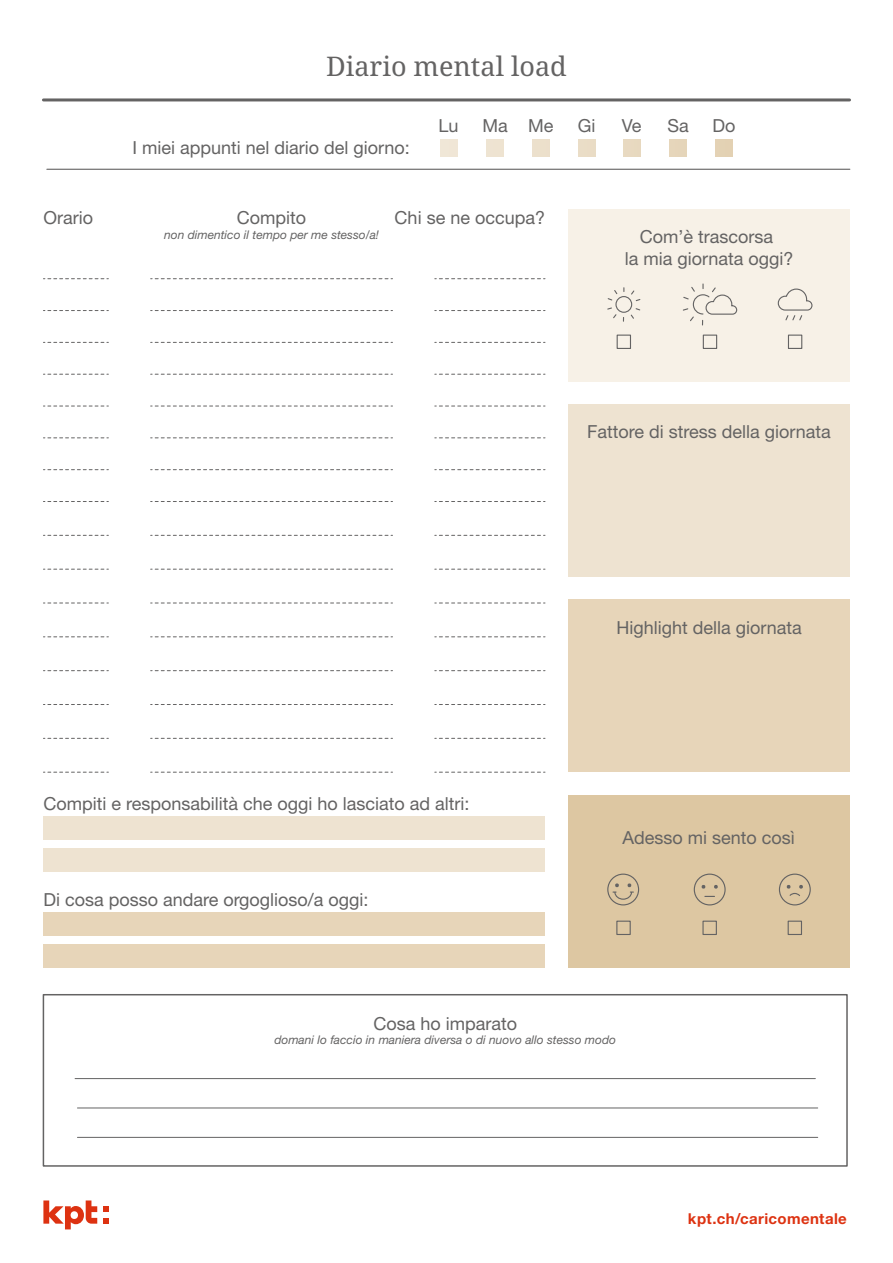
<style>
.page{position:relative;width:893px;height:1263px;background:#fff}
.page>*{position:absolute;margin:0;border:0;box-sizing:border-box;transform-origin:0 0}
.t1{font:27px "Noto Serif";color:#646363}
.t2{font:18px/21.6px "Helvetica Neue LT Std";color:#646363;text-align:center}
.t3{font:700 15px "Helvetica Neue LT Std";letter-spacing:.025em;color:#dd3211}
.t4{font:italic 12px "Helvetica Neue LT Std";color:#646363}
</style>
<div class="page">
<div style="left:568px;top:404px;width:282px;height:173px;background:#eee3d1"></div>
<hr style="left:43px;top:98px;width:806px;height:3px;background:#646363">
<hr style="left:47px;top:169px;width:803px;height:1px;background:#646363">
<div style="left:568px;top:209px;width:282px;height:172px;background:#f7f1e7"></div>
<div style="left:615px;top:296px;width:17px;height:17px;border:1px solid #646363;border-radius:50%"></div>
<svg style="left:630px;top:290px;width:11px;height:29px"></svg>
<svg style="left:607px;top:307px;width:10px;height:12px"></svg>
<svg style="left:607px;top:288px;width:17px;height:13px"></svg>
<svg style="left:683px;top:284px;width:55px;height:41px"></svg>
<svg style="left:777px;top:288px;width:36px;height:33px"></svg>
<div style="left:617px;top:335px;width:14px;height:14px;border:1px solid #646363"></div>
<div style="left:703px;top:335px;width:14px;height:14px;border:1px solid #646363"></div>
<div style="left:788px;top:335px;width:14px;height:14px;border:1px solid #646363"></div>
<div style="left:568px;top:795px;width:282px;height:172px;background:#ddc7a2"></div>
<div style="left:616px;top:921px;width:15px;height:14px;border:1px solid #646363"></div>
<div style="left:702px;top:921px;width:15px;height:14px;border:1px solid #646363"></div>
<div style="left:788px;top:921px;width:14px;height:14px;border:1px solid #646363"></div>
<svg style="left:694px;top:873px;width:32px;height:32px"></svg>
<svg style="left:779px;top:873px;width:32px;height:32px"></svg>
<svg style="left:607px;top:873px;width:32px;height:32px"></svg>
<div style="left:568px;top:599px;width:282px;height:173px;background:#e7d5b9"></div>
<svg style="left:435px;top:278px;width:110px;height:1px"></svg>
<svg style="left:43px;top:278px;width:65px;height:1px"></svg>
<svg style="left:435px;top:310px;width:110px;height:1px"></svg>
<svg style="left:43px;top:310px;width:65px;height:1px"></svg>
<svg style="left:435px;top:342px;width:110px;height:1px"></svg>
<svg style="left:43px;top:342px;width:65px;height:1px"></svg>
<svg style="left:435px;top:374px;width:110px;height:1px"></svg>
<svg style="left:43px;top:374px;width:65px;height:1px"></svg>
<svg style="left:435px;top:406px;width:110px;height:1px"></svg>
<svg style="left:43px;top:406px;width:65px;height:1px"></svg>
<svg style="left:435px;top:437px;width:110px;height:1px"></svg>
<svg style="left:43px;top:437px;width:65px;height:1px"></svg>
<svg style="left:435px;top:469px;width:110px;height:1px"></svg>
<svg style="left:43px;top:469px;width:65px;height:1px"></svg>
<svg style="left:435px;top:501px;width:110px;height:1px"></svg>
<svg style="left:43px;top:501px;width:65px;height:1px"></svg>
<svg style="left:435px;top:535px;width:110px;height:1px"></svg>
<svg style="left:43px;top:535px;width:65px;height:1px"></svg>
<svg style="left:435px;top:569px;width:110px;height:1px"></svg>
<svg style="left:43px;top:569px;width:65px;height:1px"></svg>
<svg style="left:435px;top:603px;width:110px;height:1px"></svg>
<svg style="left:43px;top:603px;width:65px;height:1px"></svg>
<svg style="left:435px;top:636px;width:110px;height:1px"></svg>
<svg style="left:43px;top:636px;width:65px;height:1px"></svg>
<svg style="left:435px;top:670px;width:110px;height:1px"></svg>
<svg style="left:151px;top:278px;width:241px;height:1px"></svg>
<svg style="left:151px;top:310px;width:241px;height:1px"></svg>
<svg style="left:151px;top:342px;width:241px;height:1px"></svg>
<svg style="left:151px;top:374px;width:241px;height:1px"></svg>
<svg style="left:151px;top:406px;width:241px;height:1px"></svg>
<svg style="left:151px;top:437px;width:241px;height:1px"></svg>
<svg style="left:151px;top:469px;width:241px;height:1px"></svg>
<svg style="left:151px;top:501px;width:241px;height:1px"></svg>
<svg style="left:151px;top:535px;width:241px;height:1px"></svg>
<svg style="left:151px;top:569px;width:241px;height:1px"></svg>
<svg style="left:151px;top:603px;width:241px;height:1px"></svg>
<svg style="left:151px;top:636px;width:241px;height:1px"></svg>
<svg style="left:151px;top:670px;width:241px;height:1px"></svg>
<svg style="left:43px;top:670px;width:65px;height:1px"></svg>
<svg style="left:435px;top:704px;width:110px;height:1px"></svg>
<svg style="left:151px;top:704px;width:241px;height:1px"></svg>
<svg style="left:43px;top:704px;width:65px;height:1px"></svg>
<svg style="left:435px;top:738px;width:110px;height:1px"></svg>
<svg style="left:151px;top:738px;width:241px;height:1px"></svg>
<svg style="left:43px;top:738px;width:65px;height:1px"></svg>
<svg style="left:435px;top:772px;width:110px;height:1px"></svg>
<svg style="left:151px;top:772px;width:241px;height:1px"></svg>
<svg style="left:43px;top:772px;width:65px;height:1px"></svg>
<div style="left:43px;top:994px;width:805px;height:173px;border:2px solid #646363"></div>
<hr style="left:75px;top:1078px;width:740px;height:1px;background:#646363">
<hr style="left:77px;top:1107px;width:741px;height:1px;background:#646363">
<hr style="left:77px;top:1137px;width:741px;height:1px;background:#646363">
<div style="left:43px;top:817px;width:502px;height:23px;background:#eee3d1"></div>
<div style="left:43px;top:849px;width:502px;height:23px;background:#eee3d1"></div>
<div style="left:43px;top:912px;width:502px;height:23px;background:#e7d5b9"></div>
<div style="left:43px;top:944px;width:502px;height:23px;background:#e7d5b9"></div>
<div style="left:440px;top:139px;width:18px;height:18px;background:#f0e6d6"></div>
<div style="left:486px;top:139px;width:18px;height:18px;background:#eee3d1"></div>
<div style="left:532px;top:139px;width:18px;height:18px;background:#ece0cb"></div>
<div style="left:578px;top:139px;width:18px;height:18px;background:#eadcc6"></div>
<div style="left:623px;top:139px;width:18px;height:18px;background:#e8d9c0"></div>
<div style="left:669px;top:139px;width:18px;height:18px;background:#e5d5ba"></div>
<div style="left:715px;top:139px;width:18px;height:18px;background:#e3d2b4"></div>
<svg style="left:103px;top:1218px;width:6px;height:6px"></svg>
<svg style="left:103px;top:1206px;width:6px;height:6px"></svg>
<svg style="left:43px;top:1200px;width:54px;height:29px"></svg>
<h1 class="t1" style="left:326px;top:48px;width:242px">Diario mental load</h1>
<p class="t2" style="left:132px;top:136px;width:279px">I miei appunti nel diario del giorno:</p>
<p class="t2" style="left:439px;top:115px;width:22px">Lu</p>
<p class="t2" style="left:482px;top:115px;width:73px">Ma Me</p>
<p class="t2" style="left:578px;top:115px;width:19px">Gi</p>
<p class="t2" style="left:622px;top:115px;width:21px">Ve</p>
<p class="t2" style="left:668px;top:115px;width:23px">Sa</p>
<p class="t2" style="left:712px;top:115px;width:25px">Do</p>
<p class="t2" style="left:43px;top:207px;width:51px">Orario</p>
<p class="t2" style="left:395px;top:207px;width:152px">Chi se ne occupa?</p>
<p class="t2" style="left:237px;top:207px;width:71px">Compito</p>
<p class="t4" style="left:164px;top:227px;width:216px">non dimentico il tempo per me stesso/a!</p>
<p class="t2" style="left:625px;top:225px;width:170px">Com’è trascorsa<br>la mia giornata oggi?</p>
<p class="t2" style="left:587px;top:421px;width:245px">Fattore di stress della giornata</p>
<p class="t2" style="left:43px;top:793px;width:428px">Compiti e responsabilità che oggi ho lasciato ad altri:</p>
<p class="t2" style="left:43px;top:888px;width:327px">Di cosa posso andare orgoglioso/a oggi:</p>
<p class="t2" style="left:616px;top:616px;width:187px">Highlight della giornata</p>
<p class="t2" style="left:622px;top:826px;width:174px">Adesso mi sento così</p>
<p class="t2" style="left:373px;top:1012px;width:145px">Cosa ho imparato</p>
<p class="t4" style="left:274px;top:1033px;width:343px">domani lo faccio in maniera diversa o di nuovo allo stesso modo</p>
<p class="t3" style="left:688px;top:1209px;width:160px">kpt.ch/caricomentale</p>
</div>
